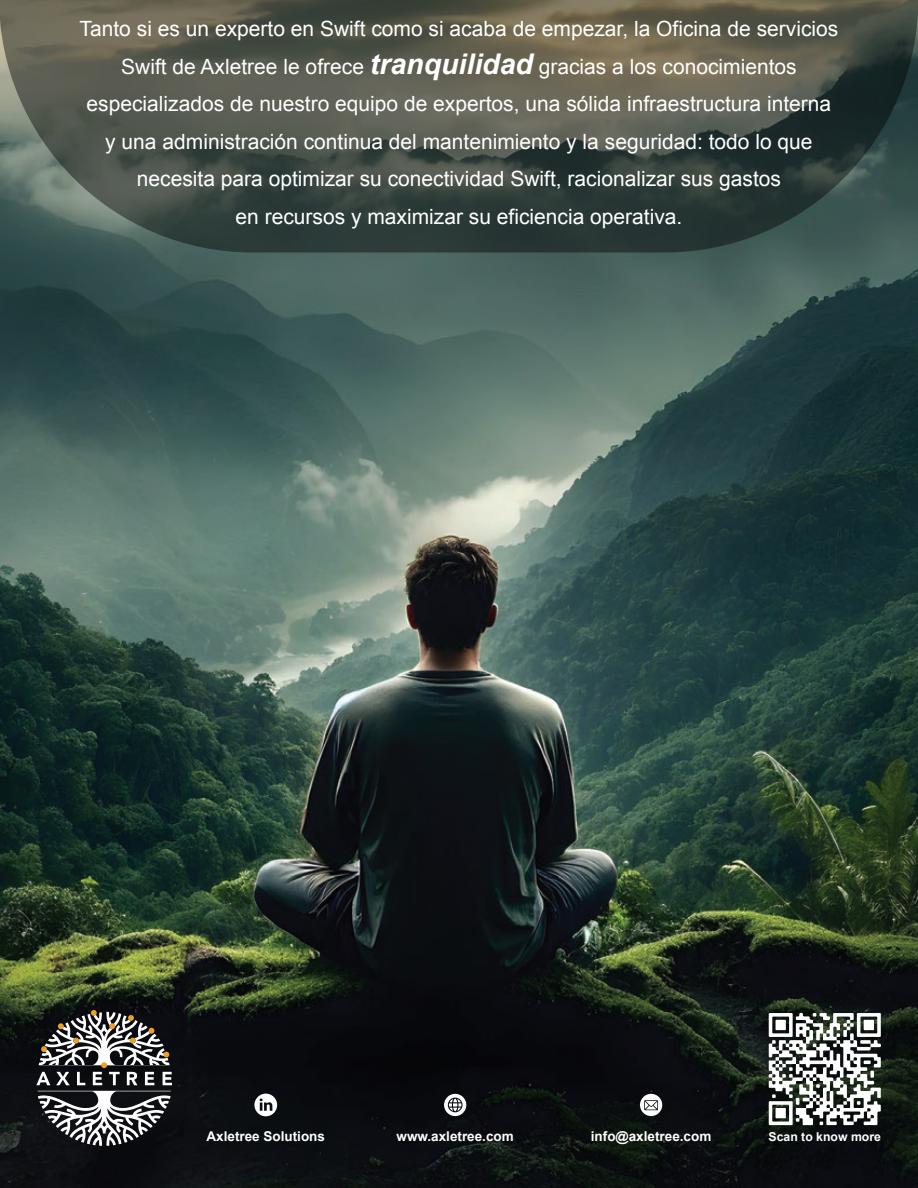
<style>
.page{position:relative;width:918px;height:1188px;background:#fff}
.page>*{position:absolute;margin:0;border:0;box-sizing:border-box;transform-origin:0 0}
.t1{font:21px/37.5px "Arial";color:#fff;text-align:center}
.t2{font:700 13.5px "Arial";color:#fff}
.t3{font:700 12.3px "Arial";color:#fff}
.s1{font-weight:700;font-style:italic;font-size:28.5px}
</style>
<div class="page">
<img style="left:0;top:253px;width:918px;height:935px">
<svg style="left:254px;top:1094px;width:23px;height:22px"></svg>
<svg style="left:444px;top:1094px;width:22px;height:22px"></svg>
<svg style="left:640px;top:1094px;width:22px;height:22px"></svg>
<svg style="left:37px;top:1091px;width:134px;height:55px"></svg>
<svg style="left:36px;top:1010px;width:136px;height:75px"></svg>
<svg style="left:0;top:0;width:918px;height:253px;background:#4c534a"></svg>
<svg style="left:769px;top:1013px;width:112px;height:113px"></svg>
<p class="t1" style="left:80px;top:10px;width:760px">Tanto si es un experto en Swift como si acaba de empezar, la Oficina de servicios Swift de Axletree le ofrece <span class="s1">tranquilidad</span> gracias a los conocimientos especializados de nuestro equipo de expertos, una sólida infraestructura interna y una administración continua del mantenimiento y la seguridad: todo lo que necesita para optimizar su conectividad Swift, racionalizar sus gastos<br>en recursos y maximizar su eficiencia operativa.</p>
<p class="t2" style="left:207px;top:1127px;width:120px">Axletree Solutions</p>
<p class="t2" style="left:397px;top:1127px;width:119px">www.axletree.com</p>
<p class="t2" style="left:591px;top:1127px;width:122px">info@axletree.com</p>
<p class="t3" style="left:769px;top:1129px;width:114px">Scan to know more</p>
</div>
